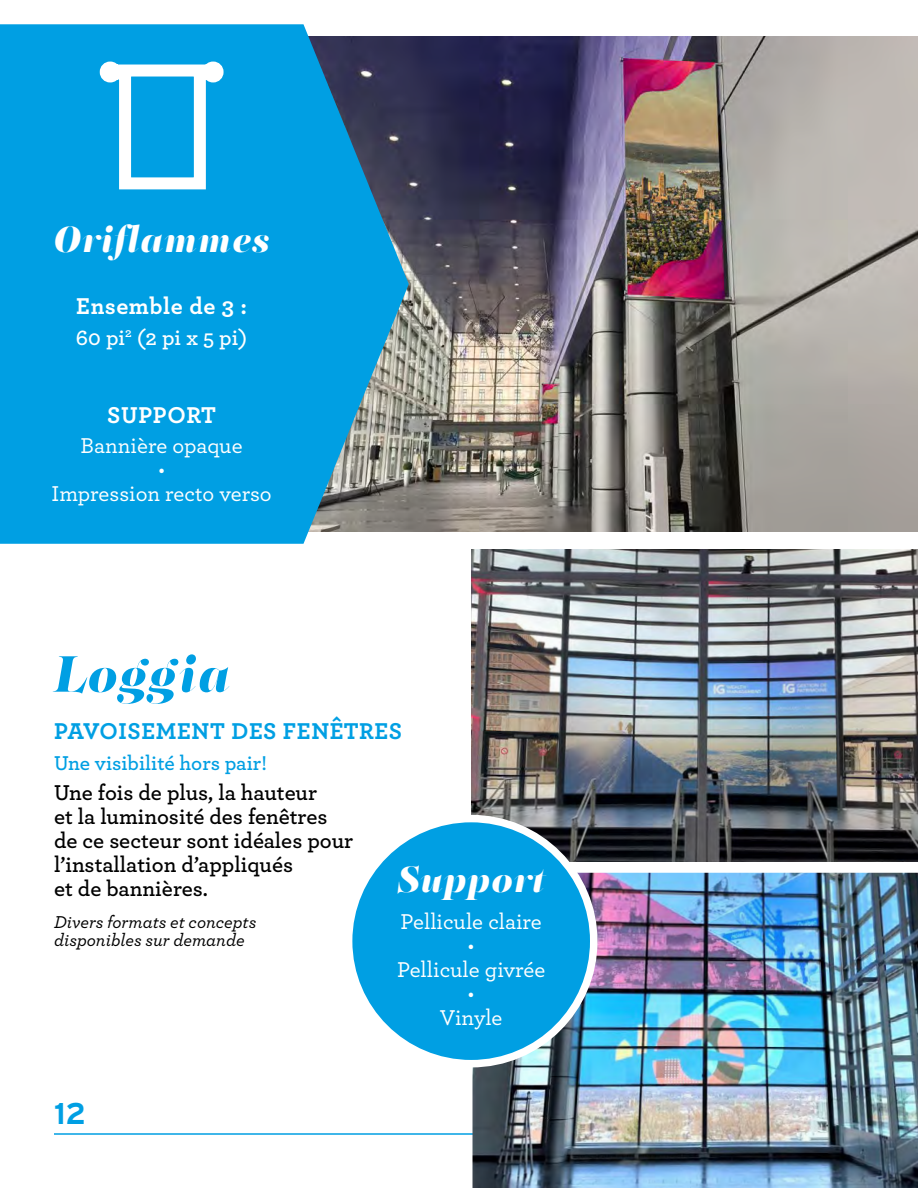
<style>
.page{position:relative;width:918px;height:1188px;background:#fff}
.page>*{position:absolute;margin:0;border:0;box-sizing:border-box;transform-origin:0 0}
.t1{font:italic 900 52.5px "PF Regal Finesse Pro";letter-spacing:.025em;color:#009fe3}
.t2{font:italic 900 37.5px "PF Regal Finesse Pro";letter-spacing:.025em;color:#fff}
.t3{font:700 30px "Interstate";color:#009fe3}
.t4{font:700 24px "Archer";letter-spacing:.025em;color:#009fe3}
.t5{font:700 24px "Archer";letter-spacing:.025em;color:#fff}
.t6{font:600 22.5px/24px "Archer";color:#000}
.t7{font:500 22.5px/24px "Archer";color:#fff;text-align:center}
.t8{font:600 22.5px "Archer";color:#fff}
.t9{font:600 21px "Archer";color:#009fe3}
.t10{font:italic 500 18px/18px "Archer";color:#000}
</style>
<div class="page">
<hr style="left:54px;top:1133px;width:810px;height:2px;background:#009fe3">
<img style="left:409px;top:37px;width:509px;height:494px">
<svg style="left:0;top:24px;width:409px;height:520px;background:#1199d4"></svg>
<svg style="left:94px;top:56px;width:136px;height:139px"></svg>
<img style="left:471px;top:549px;width:447px;height:313px">
<img style="left:472px;top:873px;width:446px;height:315px">
<div style="left:349px;top:819px;width:245px;height:245px;background:#009fe3;border-radius:50%"></div>
<div style="left:345px;top:815px;width:253px;height:252px;border:8px solid #fff;border-radius:50%"></div>
<h2 class="t2" style="left:54px;top:216px;width:218px">Oriflammes</h2>
<p class="t5" style="left:76px;top:287px;width:172px">Ensemble de 3 :</p>
<p class="t8" style="left:76px;top:320px;width:173px">60 pi<sup>2</sup> (2 pi x 5 pi)</p>
<p class="t5" style="left:107px;top:396px;width:110px">SUPPORT</p>
<p class="t7" style="left:52px;top:433px;width:222px">Bannière opaque<br>•<br>Impression recto verso</p>
<h1 class="t1" style="left:54px;top:642px;width:178px">Loggia</h1>
<p class="t4" style="left:54px;top:712px;width:350px">PAVOISEMENT DES FENÊTRES</p>
<p class="t9" style="left:54px;top:747px;width:214px">Une visibilité hors pair!</p>
<p class="t6" style="left:54px;top:780px;width:301px">Une fois de plus, la hauteur<br>et la luminosité des fenêtres de ce secteur sont idéales pour l’installation d’appliqués<br>et de bannières.</p>
<p class="t10" style="left:54px;top:912px;width:204px">Divers formats et concepts disponibles sur demande</p>
<h2 class="t2" style="left:398px;top:856px;width:148px">Support</h2>
<p class="t7" style="left:397px;top:908px;width:150px">Pellicule claire •<br>Pellicule givrée •<br>Vinyle</p>
<h3 class="t3" style="left:54px;top:1097px;width:34px">12</h3>
</div>
